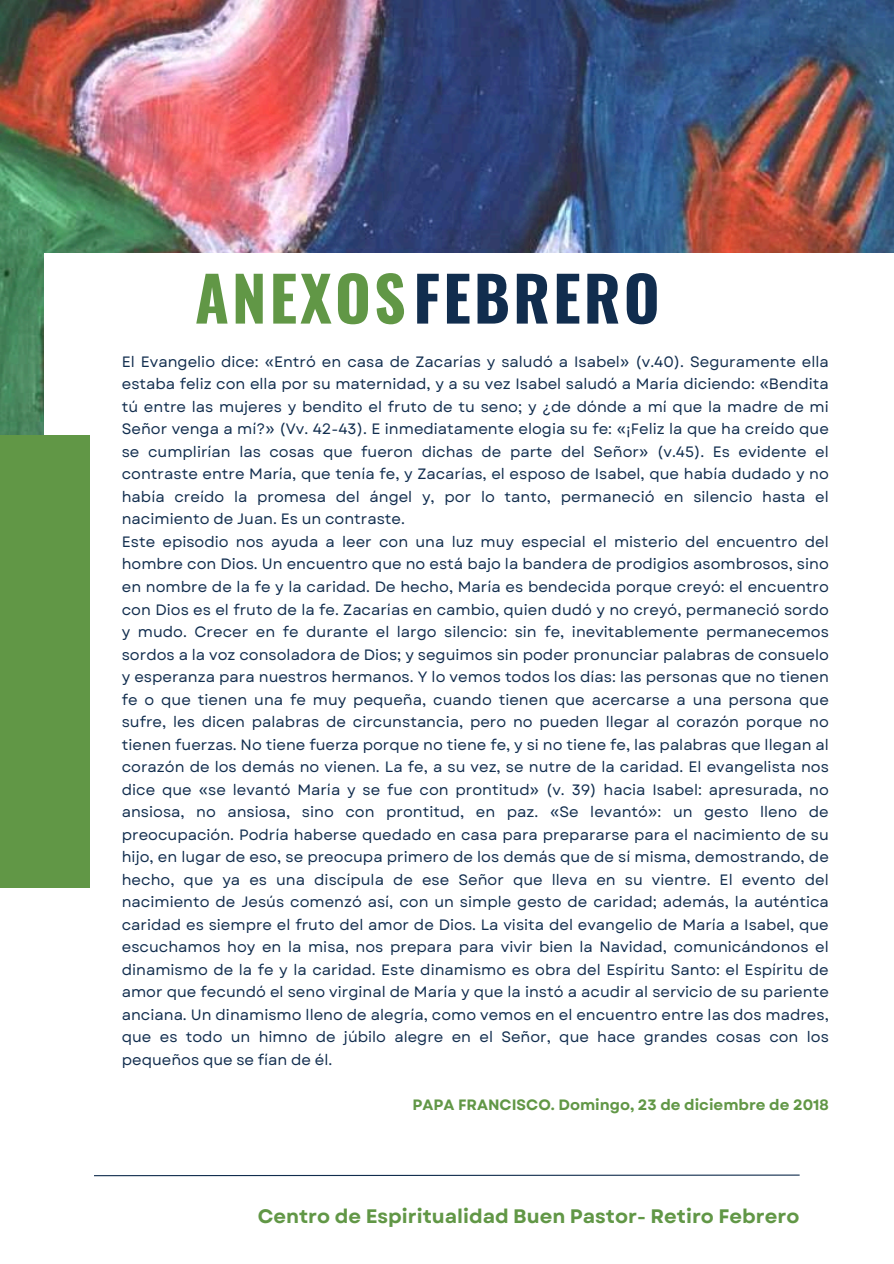
<style>
.page{position:relative;width:894px;height:1264px;background:#fff}
.page>*{position:absolute;margin:0;border:0;box-sizing:border-box;transform-origin:0 0}
.t1{font:700 61.5px "Oswald";letter-spacing:.05em;color:#112d4e}
.t2{font:700 19.5px "Garet";color:#619746}
.t3{font:15px/22.5px "Garet";color:#112d4e}
.t4{font:700 15px "Garet";color:#619746}
.s1{color:#619746}
</style>
<div class="page">
<img style="left:0;top:0;width:893px;height:434px">
<div style="left:45px;top:254px;width:848px;height:962px;background:#fff"></div>
<div style="left:0;top:434px;width:89px;height:453px;background:#619746"></div>
<svg style="left:94px;top:1174px;width:706px;height:2px"></svg>
<h1 class="t1" style="left:195px;top:250px;width:466px"><span class="s1">ANEXOS</span>FEBRERO</h1>
<p class="t3" style="left:122px;top:350px;width:708px">El Evangelio dice: «Entró en casa de Zacarías y saludó a Isabel» (v.40). Seguramente ella estaba feliz con ella por su maternidad, y a su vez Isabel saludó a María diciendo: «Bendita tú entre las mujeres y bendito el fruto de tu seno; y ¿de dónde a mí que la madre de mi Señor venga a mí?» (Vv. 42-43). E inmediatamente elogia su fe: «¡Feliz la que ha creído que se cumplirían las cosas que fueron dichas de parte del Señor» (v.45). Es evidente el contraste entre María, que tenía fe, y Zacarías, el esposo de Isabel, que había dudado y no había creído la promesa del ángel y, por lo tanto, permaneció en silencio hasta el nacimiento de Juan. Es un contraste.<br>Este episodio nos ayuda a leer con una luz muy especial el misterio del encuentro del hombre con Dios. Un encuentro que no está bajo la bandera de prodigios asombrosos, sino en nombre de la fe y la caridad. De hecho, María es bendecida porque creyó: el encuentro con Dios es el fruto de la fe. Zacarías en cambio, quien dudó y no creyó, permaneció sordo y mudo. Crecer en fe durante el largo silencio: sin fe, inevitablemente permanecemos sordos a la voz consoladora de Dios; y seguimos sin poder pronunciar palabras de consuelo y esperanza para nuestros hermanos. Y lo vemos todos los días: las personas que no tienen fe o que tienen una fe muy pequeña, cuando tienen que acercarse a una persona que sufre, les dicen palabras de circunstancia, pero no pueden llegar al corazón porque no tienen fuerzas. No tiene fuerza porque no tiene fe, y si no tiene fe, las palabras que llegan al corazón de los demás no vienen. La fe, a su vez, se nutre de la caridad. El evangelista nos dice que «se levantó María y se fue con prontitud» (v. 39) hacia Isabel: apresurada, no ansiosa, no ansiosa, sino con prontitud, en paz. «Se levantó»: un gesto lleno de preocupación. Podría haberse quedado en casa para prepararse para el nacimiento de su hijo, en lugar de eso, se preocupa primero de los demás que de sí misma, demostrando, de hecho, que ya es una discípula de ese Señor que lleva en su vientre. El evento del nacimiento de Jesús comenzó así, con un simple gesto de caridad; además, la auténtica caridad es siempre el fruto del amor de Dios. La visita del evangelio de María a Isabel, que escuchamos hoy en la misa, nos prepara para vivir bien la Navidad, comunicándonos el dinamismo de la fe y la caridad. Este dinamismo es obra del Espíritu Santo: el Espíritu de amor que fecundó el seno virginal de María y que la instó a acudir al servicio de su pariente anciana. Un dinamismo lleno de alegría, como vemos en el encuentro entre las dos madres, que es todo un himno de júbilo alegre en el Señor, que hace grandes cosas con los pequeños que se fían de él.</p>
<p class="t4" style="left:412px;top:1093px;width:417px">PAPA FRANCISCO. Domingo, 23 de diciembre de 2018</p>
<h2 class="t2" style="left:257px;top:1202px;width:543px">Centro de Espiritualidad Buen Pastor- Retiro Febrero</h2>
</div>
